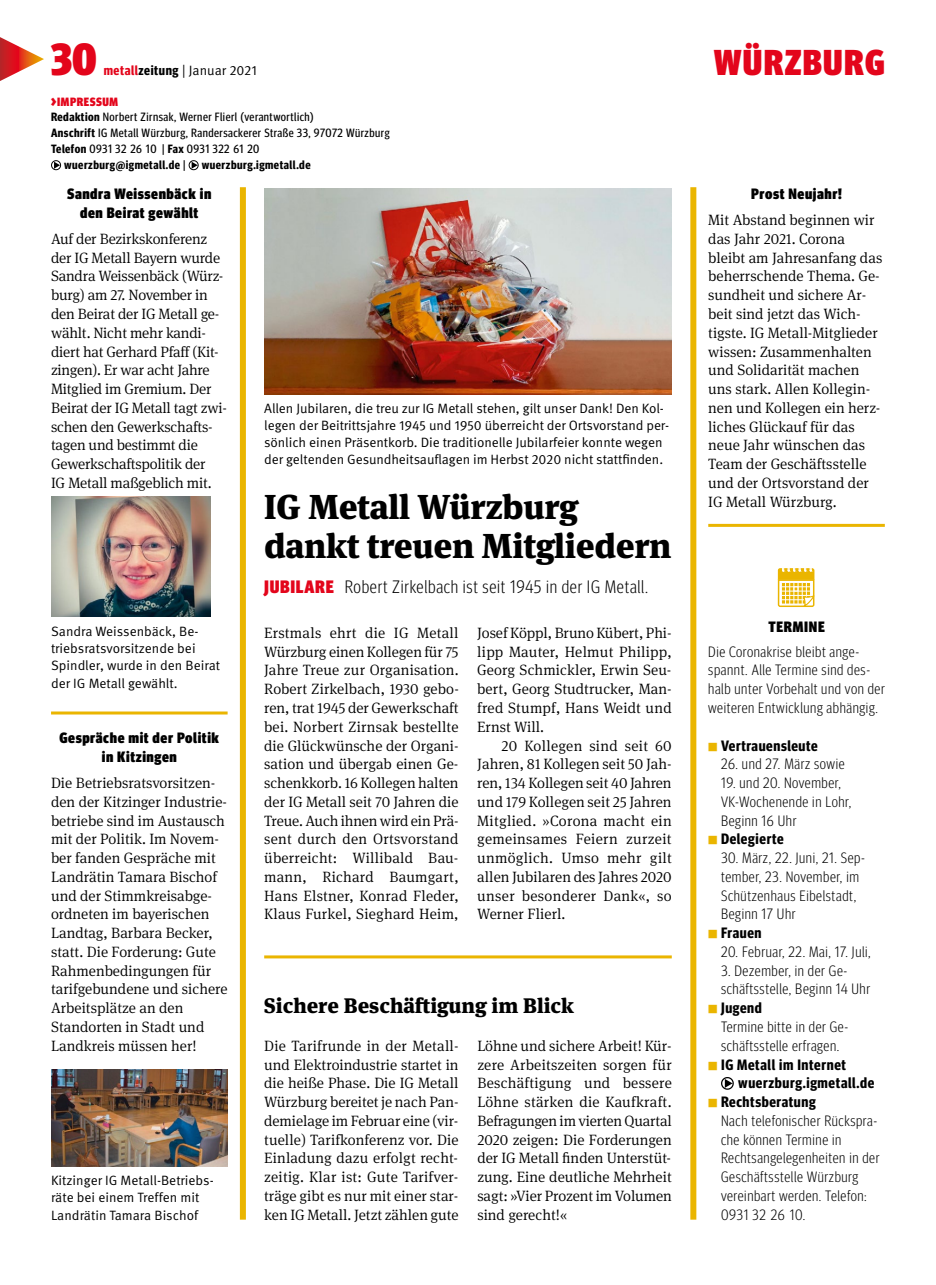
<style>
.page{position:relative;width:936px;height:1285px;background:#fff}
.page>*{position:absolute;margin:0;border:0;box-sizing:border-box;transform-origin:0 0}
.t1{font:900 condensed 45px "Meta Head IGM";color:#e3051b}
.t2{font:900 condensed 36px "Meta Head IGM";letter-spacing:.04em;color:#e3051b}
.t3{font:900 34.5px/39px "Meta Serif IGM";letter-spacing:-.01em;color:#000}
.t4{font:900 21px "Meta Serif IGM";color:#000}
.t5{font:300 condensed 18px "Meta Head IGM";letter-spacing:.04em;color:#000}
.t6{font:300 15px/18.8px "Meta Serif IGM";color:#000;text-align:justify}
.t7{font:300 condensed 15px/18.8px "Meta Head IGM";letter-spacing:.04em;color:#000}
.t8{font:700 15px/18.8px "Meta Headline Cond OT";letter-spacing:.04em;color:#000}
.t9{font:900 condensed 15px/18.8px "Meta Head IGM";letter-spacing:.04em;color:#000;text-align:center}
.t10{font:13.5px/17.2px "Meta IGM";letter-spacing:-.005em;color:#000}
.t11{font:12px "Meta Headline Cond OT";letter-spacing:.04em;color:#000}
.t12{font:700 12px "Meta Headline Cond OT";letter-spacing:.04em;color:#000}
.t13{font:900 condensed 12px "Meta Head IGM";letter-spacing:.05em;color:#e3051b}
.s1{font-family:"Meta Headline Cond OT";font-weight:700;color:#e3051b}
.s2{font-family:"Meta Headline Cond OT";font-weight:700}
.s3{font-size:15px}
.s4{font-weight:700}
.s5{font-weight:400}
.s6{font-weight:900;color:#e3051b}
.s7{font-family:"Meta IGM";font-size:11.25px;color:#eab500}
</style>
<div class="page">
<svg style="left:0;top:37px;width:44px;height:44px"></svg>
<svg style="left:51px;top:160px;width:10px;height:10px"></svg>
<svg style="left:189px;top:160px;width:10px;height:10px"></svg>
<img style="left:264px;top:189px;width:407px;height:205px">
<hr style="left:51px;top:711px;width:176px;height:3px;background:#eab500">
<div style="left:240px;top:187px;width:6px;height:1032px;background:#eab500"></div>
<div style="left:690px;top:187px;width:6px;height:1032px;background:#eab500"></div>
<img style="left:51px;top:1069px;width:176px;height:97px">
<img style="left:51px;top:497px;width:159px;height:119px">
<hr style="left:264px;top:955px;width:407px;height:3px;background:#eab500">
<hr style="left:708px;top:524px;width:176px;height:3px;background:#eab500">
<svg style="left:777px;top:568px;width:37px;height:39px"></svg>
<svg style="left:721px;top:1077px;width:12px;height:12px"></svg>
<h1 class="t1" style="left:51px;top:23px;width:47px">30</h1>
<p class="t10" style="left:104px;top:61px;width:154px"><span class="s1">metall</span><span class="s2">zeitung</span> | Januar 2021</p>
<p class="t13" style="left:51px;top:92px;width:68px"><span class="s3">&gt;</span>IMPRESSUM</p>
<p class="t11" style="left:51px;top:110px;width:264px"><span class="s4">Redaktion</span> Norbert Zirnsak, Werner Flierl (verantwortlich)</p>
<p class="t11" style="left:51px;top:126px;width:340px"><span class="s4">Anschrift</span> IG Metall Würzburg, Randersackerer Straße 33, 97072 Würzburg</p>
<p class="t11" style="left:51px;top:141px;width:210px"><span class="s4">Telefon</span> 0931 32 26 10 | <span class="s4">Fax</span> 0931 322 61 20</p>
<p class="t12" style="left:64px;top:157px;width:123px">wuerzburg@igmetall.de <span class="s5">|</span></p>
<p class="t12" style="left:202px;top:157px;width:110px">wuerzburg.igmetall.de</p>
<p class="t9" style="left:67px;top:183px;width:146px">Sandra Weissenbäck in den Beirat gewählt</p>
<p class="t6" style="left:51px;top:228px;width:177px;text-align:left">Auf der Bezirkskonferenz der IG Metall Bayern wurde<br>Sandra Weissenbäck (Würz&shy;burg) am 27. November in den Beirat der IG Metall ge&shy;wählt. Nicht mehr kandi&shy;diert hat Gerhard Pfaff (Kit&shy;zingen). Er war acht Jahre<br>Mitglied im Gremium. Der<br>Beirat der IG Metall tagt zwi&shy;schen den Gewerkschafts - tagen und bestimmt die<br>Gewerkschaftspolitik der<br>IG Metall maßgeblich mit.</p>
<p class="t10" style="left:51px;top:621px;width:170px">Sandra Weissenbäck, Be&shy;triebsratsvorsitzende bei<br>Spindler, wurde in den Beirat der IG Metall gewählt.</p>
<p class="t9" style="left:59px;top:727px;width:161px">Gespräche mit der Politik in Kitzingen</p>
<p class="t6" style="left:51px;top:772px;width:178px;text-align:left">Die Betriebsratsvorsitzen&shy;den der Kitzinger Industrie&shy;betriebe sind im Austausch mit der Politik. Im Novem&shy;ber fanden Gespräche mit<br>Landrätin Tamara Bischof und der Stimmkreisabge&shy;ordneten im bayerischen<br>Landtag, Barbara Becker, statt. Die Forderung: Gute<br>Rahmenbedingungen für tarifgebundene und sichere<br>Arbeitsplätze an den<br>Standorten in Stadt und<br>Landkreis müssen her!</p>
<p class="t10" style="left:51px;top:1170px;width:164px">Kitzinger IG Metall-Betriebs&shy;räte bei einem Treffen mit<br>Landrätin Tamara Bischof</p>
<p class="t10" style="left:264px;top:398px;width:406px">Allen Jubilaren, die treu zur IG Metall stehen, gilt unser Dank! Den Kol&shy;legen der Beitrittsjahre 1945 und 1950 überreicht der Ortsvorstand per&shy;sönlich einen Präsentkorb. Die traditionelle Jubilarfeier konnte wegen der geltenden Gesundheitsauflagen im Herbst 2020 nicht stattfinden.</p>
<h3 class="t3" style="left:264px;top:484px;width:408px">IG Metall Würzburg dankt treuen Mitgliedern</h3>
<p class="t5" style="left:264px;top:574px;width:385px"><span class="s6">JUBILARE</span> Robert Zirkelbach ist seit 1945 in der IG Metall.</p>
<p class="t6" style="left:264px;top:622px;width:196px">Erstmals ehrt die IG Metall Würzburg einen Kollegen für 75<br>Jahre Treue zur Organisation.<br>Robert Zirkelbach, 1930 gebo&shy;ren, trat 1945 der Gewerkschaft bei. Norbert Zirnsak bestellte die Glückwünsche der Organi&shy;sation und übergab einen Ge&shy;schenkkorb. 16 Kollegen halten der IG Metall seit 70 Jahren die Treue. Auch ihnen wird ein Prä&shy;sent durch den Ortsvorstand überreicht: Willibald Bau&shy;mann, Richard Baumgart, Hans Elstner, Konrad Fleder, Klaus Furkel, Sieghard Heim,</p>
<p class="t6" style="left:477px;top:622px;width:196px">Josef Köppl, Bruno Kübert, Phi&shy;lipp Mauter, Helmut Philipp, Georg Schmickler, Erwin Seu&shy;bert, Georg Studtrucker, Man&shy;fred Stumpf, Hans Weidt und Ernst Will.</p>
<p class="t6" style="left:477px;top:735px;width:196px;text-indent:24px">20 Kollegen sind seit 60<br>Jahren, 81 Kollegen seit 50 Jah&shy;ren, 134 Kollegen seit 40 Jahren und 179 Kollegen seit 25 Jahren Mitglied. »Corona macht ein gemeinsames Feiern zurzeit unmöglich. Umso mehr gilt allen Jubilaren des Jahres 2020 unser besonderer Dank«, so Werner Flierl.</p>
<h3 class="t4" style="left:264px;top:988px;width:311px">Sichere Beschäftigung im Blick</h3>
<p class="t6" style="left:264px;top:1035px;width:196px">Die Tarifrunde in der Metall&shy;und Elektroindustrie startet in die heiße Phase. Die IG Metall Würzburg bereitet je nach Pan&shy;demielage im Februar eine (vir&shy;tuelle) Tarifkonferenz vor. Die Einladung dazu erfolgt recht&shy;zeitig. Klar ist: Gute Tarifver&shy;träge gibt es nur mit einer star&shy;ken IG Metall. Jetzt zählen gute</p>
<p class="t6" style="left:477px;top:1035px;width:196px">Löhne und sichere Arbeit! Kür&shy;zere Arbeitszeiten sorgen für Beschäftigung und bessere Löhne stärken die Kaufkraft.<br>Befragungen im vierten Quartal 2020 zeigen: Die Forderungen der IG Metall finden Unterstüt&shy;zung. Eine deutliche Mehrheit sagt: »Vier Prozent im Volumen sind gerecht!«</p>
<h2 class="t2" style="left:714px;top:34px;width:172px">WÜRZBURG</h2>
<p class="t9" style="left:751px;top:183px;width:92px">Prost Neujahr!</p>
<p class="t6" style="left:708px;top:210px;width:175px;text-align:left">Mit Abstand beginnen wir das Jahr 2021. Corona bleibt am Jahresanfang das beherrschende Thema. Ge&shy;sundheit und sichere Ar&shy;beit sind jetzt das Wich&shy;tigste. IG Metall-Mitglieder wissen: Zusammenhalten und Solidarität machen uns stark. Allen Kollegin&shy;nen und Kollegen ein herz&shy;liches Glückauf für das neue Jahr wünschen das<br>Team der Geschäftsstelle und der Ortsvorstand der<br>IG Metall Würzburg.</p>
<p class="t9" style="left:768px;top:616px;width:58px">TERMINE</p>
<p class="t7" style="left:708px;top:641px;width:178px">Die Coronakrise bleibt ange&shy;spannt. Alle Termine sind des&shy;halb unter Vorbehalt und von der weiteren Entwicklung abhängig.</p>
<p class="t8" style="left:708px;top:735px;width:111px"><span class="s7">■</span> Vertrauensleute</p>
<p class="t7" style="left:721px;top:753px;width:125px">26. und 27. März sowie</p>
<p class="t7" style="left:721px;top:772px;width:132px">19. und 20. November,<br>VK-Wochenende in Lohr,<br>Beginn 16 Uhr</p>
<p class="t8" style="left:708px;top:829px;width:77px"><span class="s7">■</span> Delegierte</p>
<p class="t7" style="left:721px;top:847px;width:145px">30. März, 22. Juni, 21. Sep&shy;tember, 23. November, im<br>Schützenhaus Eibelstadt,<br>Beginn 17 Uhr</p>
<p class="t8" style="left:708px;top:923px;width:55px"><span class="s7">■</span> Frauen</p>
<p class="t7" style="left:721px;top:941px;width:151px">20. Februar, 22. Mai, 17. Juli,</p>
<p class="t7" style="left:721px;top:959px;width:151px">3. Dezember, in der Ge&shy;schäftsstelle, Beginn 14 Uhr</p>
<p class="t8" style="left:708px;top:998px;width:55px"><span class="s7">■</span> Jugend</p>
<p class="t7" style="left:721px;top:1016px;width:129px">Termine bitte in der Ge&shy;schäftsstelle erfragen.</p>
<p class="t8" style="left:738px;top:1054px;width:138px;text-indent:-30px"><span class="s7">■</span> IG Metall im Internet wuerzburg.igmetall.de</p>
<p class="t8" style="left:708px;top:1091px;width:109px"><span class="s7">■</span> Rechtsberatung</p>
<p class="t7" style="left:721px;top:1109px;width:160px">Nach telefonischer Rückspra&shy;che können Termine in<br>Rechtsangelegenheiten in der<br>Geschäftsstelle Würzburg vereinbart werden. Telefon:<br>0931 32 26 10.</p>
</div>
